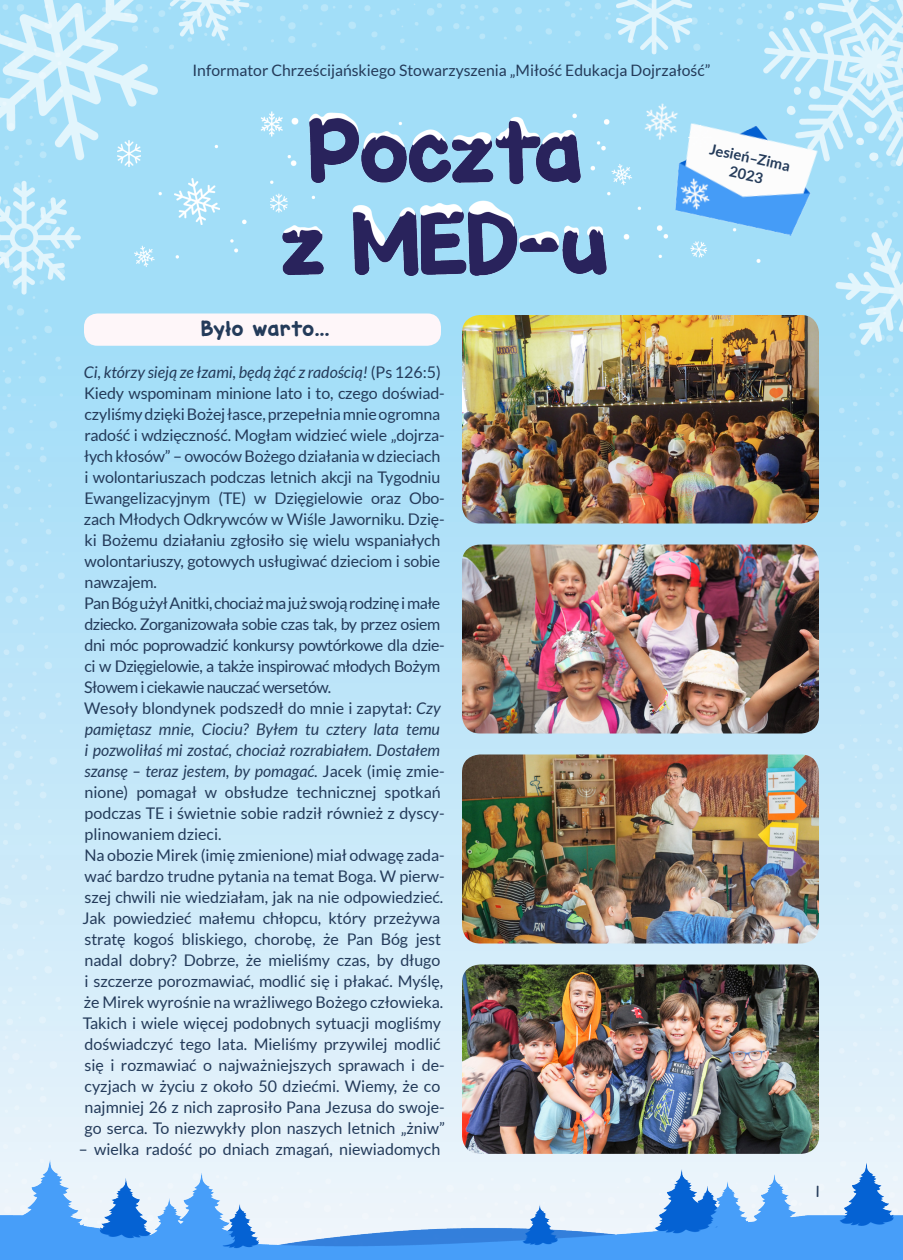
<style>
.page{position:relative;width:903px;height:1260px;background:#fff}
.page>*{position:absolute;margin:0;border:0;box-sizing:border-box;transform-origin:0 0}
.Tytuł{font:18.75px "KG Miss Kindy Marker";color:#243b5a}
.Baza_wąskie_-10{font:16.05px/21px "Lato";letter-spacing:-.01em;color:#243b5a}
.Baza_wąskie_-5{font:16.05px/21px "Lato";letter-spacing:-.005em;color:#243b5a}
.Baza_wąskie_-1{font:16.05px/21px "Lato";color:#243b5a}
.Baza{font:16.05px/21px "Lato";color:#243b5a}
.Baza_wąskie_-43{font:16.05px/21px "Lato";letter-spacing:-.03em;color:#243b5a}
.Baza-2{font:italic 16.05px "Lato";color:#243b5a}
.Podpis_BOLD{font:15.75px "Lato";color:#243b5a}
.Podpis_BOLD-2{font:700 14.7px "Lato";color:#243b5a}
.Paginacja{font:13.5px "KG Miss Kindy Chunky";color:#243b5a}
.s1{font-style:normal}
.s2{font-style:italic}
</style>
<div class="page">
<img style="left:13px;top:1157px;width:890px;height:103px">
<img style="left:0;top:1157px;width:13px;height:103px">
<img style="left:0;top:0;width:903px;height:381px">
<img style="left:99px;top:96px;width:693px;height:204px">
<img style="left:667px;top:110px;width:161px;height:137px">
<img style="left:462px;top:315px;width:357px;height:209px">
<img style="left:462px;top:544px;width:357px;height:190px">
<img style="left:462px;top:754px;width:357px;height:190px">
<img style="left:462px;top:964px;width:357px;height:190px">
<img style="left:174px;top:179px;width:45px;height:46px">
<img style="left:117px;top:141px;width:24px;height:25px">
<img style="left:640px;top:100px;width:43px;height:44px">
<p class="Podpis_BOLD" style="left:192px;top:61px;width:520px">Informator Chrześcijańskiego Stowarzyszenia „Miłość Edukacja Dojrzałość”</p>
<p class="Podpis_BOLD-2" style="left:712px;top:141px;width:84px;rotate:12deg">Jesień–Zima</p>
<p class="Podpis_BOLD-2" style="left:731px;top:163px;width:36px;rotate:12deg">2023</p>
<p class="Tytuł" style="left:201px;top:315px;width:130px">Było warto…</p>
<p class="Baza-2" style="left:84px;top:363px;width:359px">Ci, którzy sieją ze łzami, będą żąć z radością! <span class="s1">(Ps 126:5)</span></p>
<p class="Baza_wąskie_-10" style="left:84px;top:383px;width:362px">Kiedy wspominam minione lato i to, czego doświad&shy;czyliśmy dzięki Bożej łasce, przepełnia mnie ogromna radość i wdzięczność. Mogłam widzieć wiele „dojrza&shy;łych kłosów” – owoców Bożego działania w dzieciach i wolontariuszach podczas letnich akcji na Tygodniu Ewangelizacyjnym (TE) w Dzięgielowie oraz Obo&shy;zach Młodych Odkrywców w Wiśle Jaworniku. Dzię&shy;ki Bożemu działaniu zgłosiło się wielu wspaniałych wolontariuszy, gotowych usługiwać dzieciom i sobie nawzajem.</p>
<p class="Baza_wąskie_-43" style="left:84px;top:593px;width:362px">Pan Bóg użył Anitki, chociaż ma już swoją rodzinę i małe dziecko. Zorganizowała sobie czas tak, by przez osiem dni móc poprowadzić konkursy powtórkowe dla dzie&shy;ci w Dzięgielowie, a także inspirować młodych Bożym Słowem i ciekawie nauczać wersetów.</p>
<p class="Baza" style="left:84px;top:698px;width:362px">Wesoły blondynek podszedł do mnie i zapytał: <span class="s2">Czy pamiętasz mnie, Ciociu? Byłem tu cztery lata temu i pozwoliłaś mi zostać, chociaż rozrabiałem. Dostałem szansę – teraz jestem, by pomagać.</span> Jacek (imię zmie&shy;nione) pomagał w obsłudze technicznej spotkań podczas TE i świetnie sobie radził również z dyscy&shy;plinowaniem dzieci.</p>
<p class="Baza_wąskie_-5" style="left:82px;top:845px;width:364px">Na obozie Mirek (imię zmienione) miał odwagę zada&shy;wać bardzo trudne pytania na temat Boga. W pierw&shy;szej chwili nie wiedziałam, jak na nie odpowiedzieć.<br>Jak powiedzieć małemu chłopcu, który przeżywa stratę kogoś bliskiego, chorobę, że Pan Bóg jest nadal dobry? Dobrze, że mieliśmy czas, by długo i szczerze porozmawiać, modlić się i płakać. Myślę, że Mirek wyrośnie na wrażliwego Bożego człowieka.</p>
<p class="Baza_wąskie_-1" style="left:83px;top:1013px;width:364px">Takich i wiele więcej podobnych sytuacji mogliśmy doświadczyć tego lata. Mieliśmy przywilej modlić się i rozmawiać o najważniejszych sprawach i de&shy;cyzjach w życiu z około 50 dziećmi. Wiemy, że co najmniej 26 z nich zaprosiło Pana Jezusa do swoje&shy;go serca. To niezwykły plon naszych letnich „żniw”</p>
<p class="Baza_wąskie_-1" style="left:79px;top:1139px;width:363px">– wielka radość po dniach zmagań, niewiadomych</p>
<p class="Paginacja" style="left:816px;top:1182px;width:4px">1</p>
</div>
